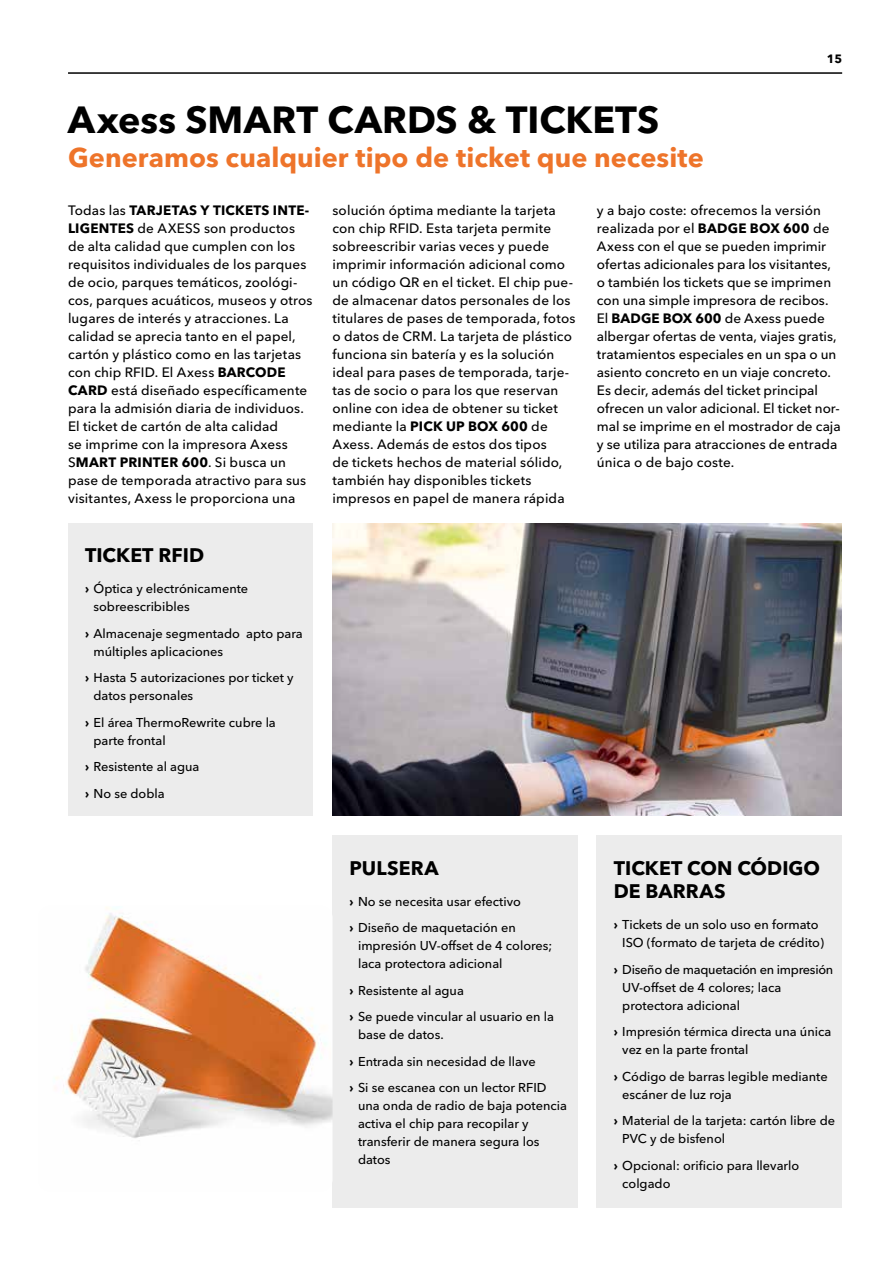
<style>
.page{position:relative;width:893px;height:1263px;background:#fff}
.page>*{position:absolute;margin:0;border:0;box-sizing:border-box;transform-origin:0 0}
.t1{font:700 37.5px "Avenir Next Cyr";letter-spacing:.005em;color:#000}
.t2{font:700 27px "Avenir Next Cyr";color:#ee742a}
.t3{font:700 19.5px/23.4px "Avenir Next Cyr";color:#000}
.t4{font:500 13.5px/18px "Avenir Next Cyr";letter-spacing:.01em;color:#000}
.t5{font:500 12.75px/18px "Avenir Next Cyr";color:#000}
.t6{font:700 12px "Avenir Next Cyr";color:#000}
.s1{font-weight:700}
</style>
<div class="page">
<hr style="left:68px;top:72px;width:774px;height:2px;background:#000">
<div style="left:597px;top:836px;width:245px;height:372px;background:#ececec"></div>
<div style="left:333px;top:836px;width:245px;height:372px;background:#ececec"></div>
<div style="left:68px;top:523px;width:245px;height:292px;background:#ececec"></div>
<img style="left:55px;top:906px;width:278px;height:285px">
<img style="left:332px;top:523px;width:510px;height:292px">
<h1 class="t1" style="left:68px;top:97px;width:593px">Axess SMART CARDS &amp; TICKETS</h1>
<h2 class="t2" style="left:68px;top:141px;width:637px">Generamos cualquier tipo de ticket que necesite</h2>
<p class="t6" style="left:827px;top:52px;width:17px">15</p>
<p class="t4" style="left:68px;top:201px;width:246px">Todas las <span class="s1">TARJETAS Y TICKETS INTE-LIGENTES</span> de AXESS son productos de alta calidad que cumplen con los requisitos individuales de los parques de ocio, parques temáticos, zoológi&shy;cos, parques acuáticos, museos y otros lugares de interés y atracciones. La calidad se aprecia tanto en el papel, cartón y plástico como en las tarjetas con chip RFID. El Axess <span class="s1">BARCODE CARD</span> está diseñado específicamente para la admisión diaria de individuos.<br>El ticket de cartón de alta calidad<br>se imprime con la impresora Axess S<span class="s1">MART PRINTER 600</span>. Si busca un pase de temporada atractivo para sus visitantes, Axess le proporciona una</p>
<p class="t4" style="left:332px;top:201px;width:244px">solución óptima mediante la tarjeta con chip RFID. Esta tarjeta permite sobreescribir varias veces y puede imprimir información adicional como un código QR en el ticket. El chip pue&shy;de almacenar datos personales de los titulares de pases de temporada, fotos o datos de CRM. La tarjeta de plástico funciona sin batería y es la solución ideal para pases de temporada, tarje&shy;tas de socio o para los que reservan online con idea de obtener su ticket mediante la <span class="s1">PICK UP BOX 600</span> de Axess. Además de estos dos tipos<br>de tickets hechos de material sólido, también hay disponibles tickets impresos en papel de manera rápida</p>
<p class="t4" style="left:597px;top:201px;width:245px">y a bajo coste: ofrecemos la versión realizada por el <span class="s1">BADGE BOX 600</span> de Axess con el que se pueden imprimir ofertas adicionales para los visitantes, o también los tickets que se imprimen con una simple impresora de recibos.<br>El <span class="s1">BADGE BOX 600</span> de Axess puede albergar ofertas de venta, viajes gratis, tratamientos especiales en un spa o un asiento concreto en un viaje concreto.<br>Es decir, además del ticket principal ofrecen un valor adicional. El ticket nor&shy;mal se imprime en el mostrador de caja y se utiliza para atracciones de entrada única o de bajo coste.</p>
<h3 class="t3" style="left:85px;top:544px;width:121px">TICKET RFID</h3>
<p class="t5" style="left:94px;top:580px;width:156px;text-indent:-9px"><span class="s1">›</span> Óptica y electrónicamente sobreescribibles</p>
<p class="t5" style="left:94px;top:624px;width:211px;text-indent:-9px"><span class="s1">›</span> Almacenaje segmentado apto para múltiples aplicaciones</p>
<p class="t5" style="left:94px;top:669px;width:201px;text-indent:-9px"><span class="s1">›</span> Hasta 5 autorizaciones por ticket y datos personales</p>
<p class="t5" style="left:94px;top:713px;width:184px;text-indent:-9px"><span class="s1">›</span> El área ThermoRewrite cubre la parte frontal</p>
<p class="t5" style="left:85px;top:753px;width:116px;line-height:26.5px"><span class="s1">›</span> Resistente al agua <span class="s1">›</span> No se dobla</p>
<h3 class="t3" style="left:350px;top:856px;width:91px">PULSERA</h3>
<p class="t5" style="left:350px;top:888px;width:173px;line-height:26.5px"><span class="s1">›</span> No se necesita usar efectivo <span class="s1">›</span> Diseño de maquetación en</p>
<p class="t5" style="left:358px;top:937px;width:196px">impresión UV-offset de 4 colores; laca protectora adicional</p>
<p class="t5" style="left:350px;top:977px;width:206px;line-height:26.5px"><span class="s1">›</span> Resistente al agua<br><span class="s1">›</span> Se puede vincular al usuario en la</p>
<p class="t5" style="left:350px;top:1021px;width:198px;line-height:26.5px;text-indent:9px">base de datos.<br><span class="s1">›</span> Entrada sin necesidad de llave<br><span class="s1">›</span> Si se escanea con un lector RFID</p>
<p class="t5" style="left:358px;top:1097px;width:210px">una onda de radio de baja potencia activa el chip para recopilar y transferir de manera segura los datos</p>
<h3 class="t3" style="left:614px;top:856px;width:208px">TICKET CON CÓDIGO<br>DE BARRAS</h3>
<p class="t5" style="left:622px;top:916px;width:203px;text-indent:-9px"><span class="s1">›</span> Tickets de un solo uso en formato<br>ISO (formato de tarjeta de crédito)</p>
<p class="t5" style="left:622px;top:960px;width:213px;text-indent:-9px"><span class="s1">›</span> Diseño de maquetación en impresión<br>UV-offset de 4 colores; laca protectora adicional</p>
<p class="t5" style="left:622px;top:1023px;width:210px;text-indent:-9px"><span class="s1">›</span> Impresión térmica directa una única vez en la parte frontal</p>
<p class="t5" style="left:622px;top:1067px;width:207px;text-indent:-9px"><span class="s1">›</span> Código de barras legible mediante escáner de luz roja</p>
<p class="t5" style="left:622px;top:1112px;width:214px;text-indent:-9px"><span class="s1">›</span> Material de la tarjeta: cartón libre de<br>PVC y de bisfenol</p>
<p class="t5" style="left:622px;top:1156px;width:179px;text-indent:-9px"><span class="s1">›</span> Opcional: orificio para llevarlo colgado</p>
</div>
